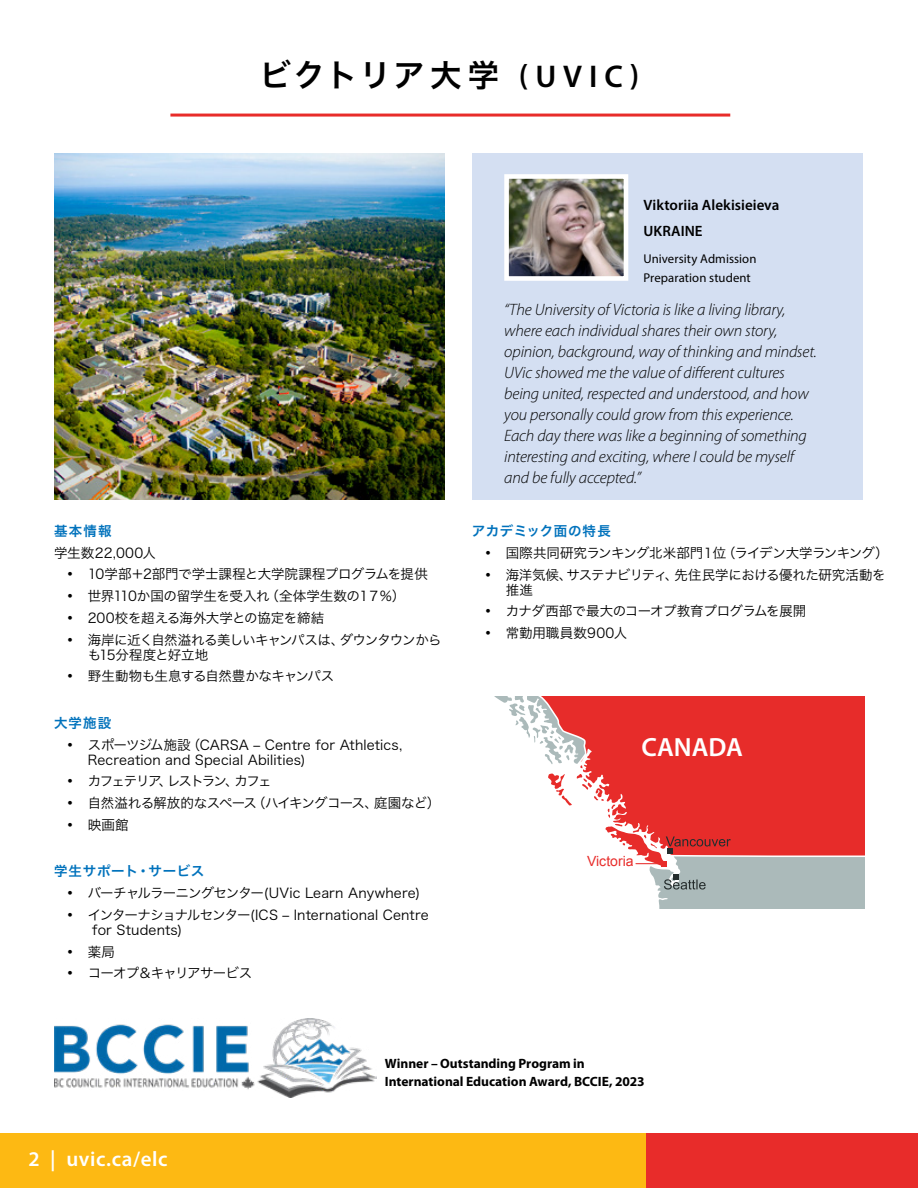
<style>
.page{position:relative;width:918px;height:1188px;background:#fff}
.page>*{position:absolute;margin:0;border:0;box-sizing:border-box;transform-origin:0 0}
.Desc_21_21{font:31.5px "Hira Kaku Pro W6";letter-spacing:.08em;color:#000}
.t1{font:600 26.4px "Myriad Pro";color:#fff}
.Body{font:600 21px "Myriad Pro";letter-spacing:.03em;color:#fff}
._6_pt_Small_Text{font:italic 300 16.5px/21px "Myriad Pro";letter-spacing:-.01em;color:#000}
._6_pt_Small_Text-2{font:600 15px "Myriad Pro";color:#000}
.t2{font:14.1px "Arial";color:#e82c2a}
._6_pt_Small_Text-3{font:13.5px/15px "Hira Kaku Pro W3";letter-spacing:-.02em;color:#000}
._6_pt_Small_Text-4{font:13.5px/15px "Hira Kaku Pro W3";letter-spacing:.01em;color:#000}
._6_pt_Small_Text-5{font:13.5px/15px "Hira Kaku Pro W3";letter-spacing:-.045em;color:#000}
.Body_Regular{font:700 13.5px/18px "Myriad Pro";letter-spacing:-.005em;color:#000}
._6_pt_Small_Text-6{font:13.5px "Hira Kaku Pro W3";letter-spacing:-.04em;color:#000}
._6_pt_Small_Text-7{font:13.5px "Hira Kaku Pro W6";letter-spacing:.055em;color:#0072bc}
._6_pt_Small_Text-8{font:13.5px "Hira Kaku Pro W3";letter-spacing:-.125em;color:#000}
._6_pt_Small_Text-9{font:13.5px "Hira Kaku Pro W3";letter-spacing:-.055em;color:#000}
._6_pt_Small_Text-10{font:13.5px "Hira Kaku Pro W3";letter-spacing:.02em;color:#000}
._6_pt_Small_Text-11{font:13.5px "Hira Kaku Pro W6";letter-spacing:.035em;color:#0072bc}
._6_pt_Small_Text-12{font:12.75px/19.5px "Myriad Pro";letter-spacing:.005em;color:#000}
.s1{font-family:"Myriad Pro";font-weight:600}
.s2{font-family:"Yu Min";font-weight:600}
</style>
<div class="page">
<div style="left:0;top:1133px;width:664px;height:55px;background:#fdb913"></div>
<div style="left:647px;top:1133px;width:271px;height:55px;background:#e82c2a"></div>
<hr style="left:170px;top:114px;width:560px;height:3px;background:#e82c2a">
<svg style="left:495px;top:697px;width:370px;height:139px;fill:#e72c2a"></svg>
<svg style="left:612px;top:836px;width:253px;height:72px"></svg>
<div style="left:472px;top:154px;width:391px;height:346px;background:#d4dff2"></div>
<img style="left:510px;top:180px;width:112px;height:95px">
<div style="left:504px;top:174px;width:124px;height:107px;border:5px solid #fff"></div>
<img style="left:54px;top:154px;width:391px;height:346px">
<img style="left:54px;top:1019px;width:323px;height:78px">
<p class="Desc_21_21" style="left:259px;top:47px;width:381px">ビクトリア大学 <span class="s1">(UVIC)</span></p>
<p class="_6_pt_Small_Text-2" style="left:643px;top:195px;width:138px">Viktoriia Alekisieieva</p>
<p class="_6_pt_Small_Text-2" style="left:643px;top:222px;width:61px">UKRAINE</p>
<p class="_6_pt_Small_Text-12" style="left:643px;top:248px;width:115px">University Admission<br>Preparation student</p>
<p class="_6_pt_Small_Text-7" style="left:54px;top:519px;width:59px">基本情報</p>
<p class="_6_pt_Small_Text-4" style="left:54px;top:544px;width:104px">学生数22,000人</p>
<p class="_6_pt_Small_Text-3" style="left:68px;top:566px;width:362px"><span class="s2">•</span> 10学部＋2部門で学士課程と大学院課程プログラムを提供</p>
<p class="_6_pt_Small_Text-3" style="left:68px;top:588px;width:339px"><span class="s2">•</span> 世界110か国の留学生を受入れ（全体学生数の１７％）</p>
<p class="_6_pt_Small_Text-3" style="left:68px;top:609px;width:258px"><span class="s2">•</span> 200校を超える海外大学との協定を締結</p>
<p class="_6_pt_Small_Text-5" style="left:88px;top:631px;width:356px;text-indent:-20px"><span class="s2">•</span> 海岸に近く自然溢れる美しいキャンパスは、ダウンタウンからも15分程度と好立地</p>
<p class="_6_pt_Small_Text-3" style="left:68px;top:668px;width:268px"><span class="s2">•</span> 野生動物も生息する自然豊かなキャンパス</p>
<p class="_6_pt_Small_Text-7" style="left:54px;top:711px;width:59px">大学施設</p>
<p class="_6_pt_Small_Text-4" style="left:88px;top:736px;width:316px;text-indent:-20px"><span class="s2">•</span> スポーツジム施設（CARSA – Centre for Athletics,<br>Recreation and Special Abilities)</p>
<p class="_6_pt_Small_Text-8" style="left:68px;top:769px;width:206px"><span class="s2">•</span> カフェテリア、レストラン、カフェ</p>
<p class="_6_pt_Small_Text-5" style="left:68px;top:795px;width:374px"><span class="s2">•</span> 自然溢れる解放的なスペース（ハイキングコース、庭園など）</p>
<p class="_6_pt_Small_Text-3" style="left:68px;top:816px;width:63px"><span class="s2">•</span> 映画館</p>
<p class="_6_pt_Small_Text-7" style="left:54px;top:859px;width:152px">学生サポート・サービス</p>
<p class="_6_pt_Small_Text-3" style="left:68px;top:885px;width:354px"><span class="s2">•</span> バーチャルラーニングセンター(UVic Learn Anywhere)</p>
<p class="_6_pt_Small_Text-4" style="left:92px;top:906px;width:338px;text-indent:-25px"><span class="s2">•</span> インターナショナルセンター(ICS – International Centre for Students)</p>
<p class="_6_pt_Small_Text-3" style="left:68px;top:943px;width:49px"><span class="s2">•</span> 薬局</p>
<p class="_6_pt_Small_Text-9" style="left:68px;top:961px;width:186px"><span class="s2">•</span> コーオプ＆キャリアサービス</p>
<p class="_6_pt_Small_Text" style="left:504px;top:300px;width:314px">“The University of Victoria is like a living library, where each individual shares their own story, opinion, background, way of thinking and mindset.<br>UVic showed me the value of different cultures being united, respected and understood, and how you personally could grow from this experience.<br>Each day there was like a beginning of something interesting and exciting, where I could be myself and be fully accepted.”</p>
<p class="_6_pt_Small_Text-11" style="left:472px;top:519px;width:140px">アカデミック面の特長</p>
<p class="_6_pt_Small_Text-6" style="left:485px;top:541px;width:405px"><span class="s2">•</span> 国際共同研究ランキング北米部門１位（ライデン大学ランキング）</p>
<p class="_6_pt_Small_Text-3" style="left:506px;top:566px;width:382px;text-indent:-20px"><span class="s2">•</span> 海洋気候、サステナビリティ、先住民学における優れた研究活動を推進</p>
<p class="_6_pt_Small_Text-3" style="left:485px;top:603px;width:322px"><span class="s2">•</span> カナダ西部で最大のコーオプ教育プログラムを展開</p>
<p class="_6_pt_Small_Text-10" style="left:485px;top:621px;width:143px"><span class="s2">•</span> 常勤用職員数900人</p>
<p class="t1" style="left:641px;top:730px;width:103px">CANADA</p>
<p class="t2" style="left:587px;top:852px;width:48px">Victoria</p>
<p class="Body" style="left:28px;top:1146px;width:141px">2 | uvic.ca/elc</p>
<p class="Body_Regular" style="left:385px;top:1054px;width:261px">Winner – Outstanding Program in<br>International Education Award, BCCIE, 2023</p>
</div>
